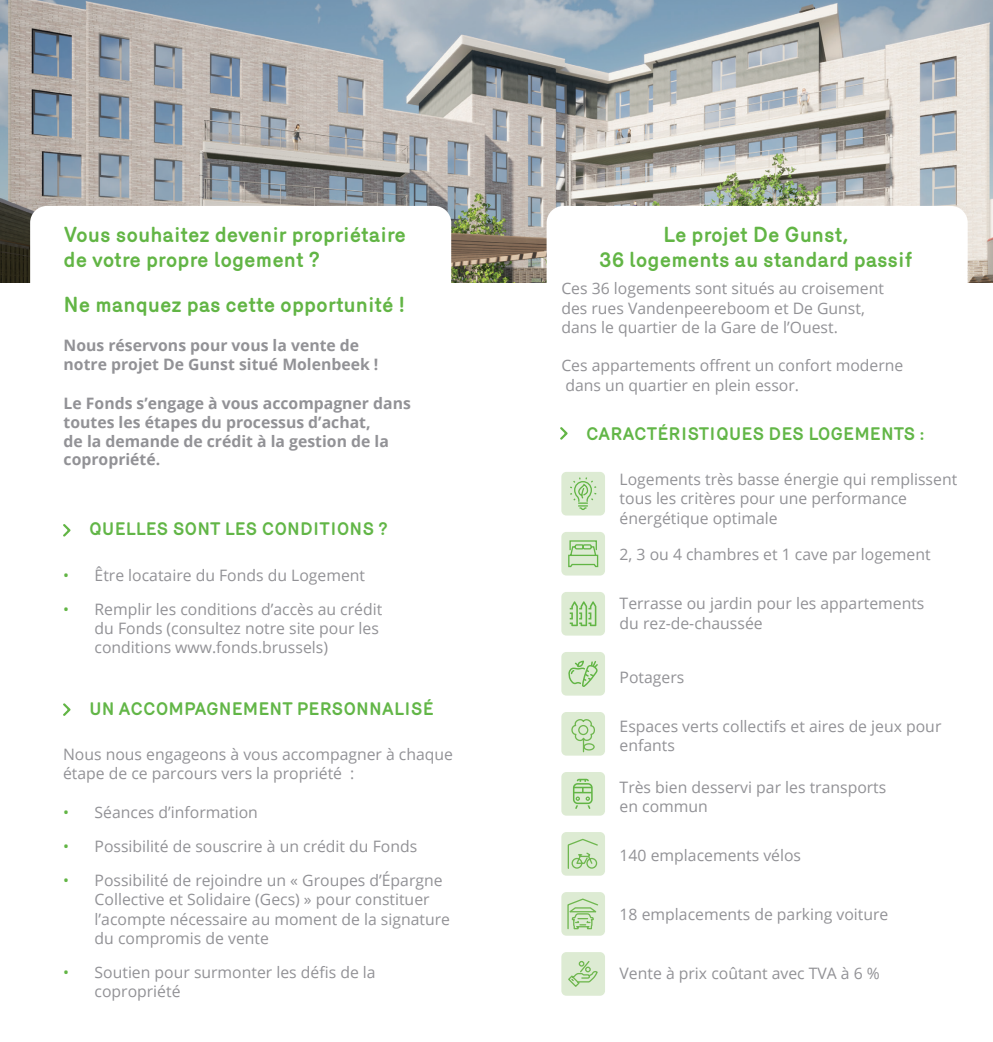
<style>
.page{position:relative;width:993px;height:1042px;background:#fff}
.page>*{position:absolute;margin:0;border:0;box-sizing:border-box;transform-origin:0 0}
.t1{font:700 21px/25.2px "Merkury";color:#62b545;text-align:center}
.t2{font:700 17.5px "Merkury";color:#62b647}
.t3{font:15.75px/19.2px "Open Sans";color:#929296}
.t4{font:700 15.75px/18.9px "Open Sans";color:#929296}
.s1{color:#62b545}
</style>
<div class="page">
<img style="left:0;top:0;width:992px;height:282px">
<div style="left:549px;top:208px;width:415px;height:115px;background:#fff;border-radius:14px"></div>
<div style="left:546px;top:206px;width:421px;height:119px;border:5px solid #fff;border-radius:14px"></div>
<div style="left:33px;top:208px;width:415px;height:115px;background:#fff;border-radius:14px"></div>
<div style="left:30px;top:206px;width:421px;height:119px;border:5px solid #fff;border-radius:14px"></div>
<div style="left:561px;top:472px;width:44px;height:43px;background:#ddebd3;border-radius:5px"></div>
<div style="left:561px;top:532px;width:44px;height:43px;background:#ddebd3;border-radius:5px"></div>
<div style="left:561px;top:592px;width:44px;height:43px;background:#ddebd3;border-radius:5px"></div>
<div style="left:561px;top:652px;width:44px;height:43px;background:#ddebd3;border-radius:5px"></div>
<div style="left:561px;top:712px;width:44px;height:43px;background:#ddebd3;border-radius:5px"></div>
<div style="left:561px;top:772px;width:44px;height:43px;background:#ddebd3;border-radius:5px"></div>
<div style="left:561px;top:832px;width:44px;height:43px;background:#ddebd3;border-radius:5px"></div>
<div style="left:561px;top:892px;width:44px;height:43px;background:#ddebd3;border-radius:5px"></div>
<div style="left:561px;top:952px;width:44px;height:43px;background:#ddebd3;border-radius:5px"></div>
<svg style="left:570px;top:477px;width:27px;height:33px"></svg>
<svg style="left:567px;top:838px;width:31px;height:31px"></svg>
<svg style="left:568px;top:540px;width:30px;height:28px"></svg>
<svg style="left:568px;top:660px;width:29px;height:27px"></svg>
<svg style="left:567px;top:898px;width:31px;height:32px"></svg>
<svg style="left:571px;top:719px;width:24px;height:34px"></svg>
<svg style="left:568px;top:961px;width:30px;height:26px"></svg>
<svg style="left:573px;top:779px;width:19px;height:30px"></svg>
<svg style="left:569px;top:601px;width:27px;height:25px"></svg>
<svg style="left:63px;top:524px;width:8px;height:13px"></svg>
<svg style="left:560px;top:427px;width:7px;height:13px"></svg>
<svg style="left:63px;top:703px;width:8px;height:13px"></svg>
<h1 class="t1" style="left:64px;top:220px;width:344px;text-align:left">Vous souhaitez devenir propriétaire de votre propre logement ?</h1>
<h1 class="t1" style="left:64px;top:290px;width:342px">Ne manquez pas cette opportunité !</h1>
<p class="t4" style="left:64px;top:335px;width:316px">Nous réservons pour vous la vente de notre projet De Gunst situé Molenbeek !</p>
<p class="t4" style="left:64px;top:393px;width:349px">Le Fonds s’engage à vous accompagner dans toutes les étapes du processus d’achat,<br>de la demande de crédit à la gestion de la copropriété.</p>
<p class="t2" style="left:89px;top:516px;width:300px">QUELLES SONT LES CONDITIONS ?</p>
<p class="t3" style="left:63px;top:565px;width:303px"><span class="s1">•</span> Être locataire du Fonds du Logement</p>
<p class="t3" style="left:94px;top:599px;width:289px;text-indent:-32px"><span class="s1">•</span> Remplir les conditions d’accès au crédit du Fonds (consultez notre site pour les conditions www.fonds.brussels)</p>
<p class="t2" style="left:89px;top:695px;width:346px">UN ACCOMPAGNEMENT PERSONNALISÉ</p>
<p class="t3" style="left:63px;top:744px;width:391px">Nous nous engageons à vous accompagner à chaque étape de ce parcours vers la propriété :</p>
<p class="t3" style="left:63px;top:802px;width:196px"><span class="s1">•</span> Séances d’information</p>
<p class="t3" style="left:63px;top:836px;width:355px"><span class="s1">•</span> Possibilité de souscrire à un crédit du Fonds</p>
<p class="t3" style="left:94px;top:870px;width:357px;text-indent:-32px"><span class="s1">•</span> Possibilité de rejoindre un « Groupes d’Épargne Collective et Solidaire (Gecs) » pour constituer l’acompte nécessaire au moment de la signature du compromis de vente</p>
<p class="t3" style="left:94px;top:962px;width:282px;text-indent:-32px"><span class="s1">•</span> Soutien pour surmonter les défis de la copropriété</p>
<h1 class="t1" style="left:599px;top:220px;width:314px">Le projet De Gunst,<br>36 logements au standard passif</h1>
<p class="t3" style="left:561px;top:278px;width:324px">Ces 36 logements sont situés au croisement des rues Vandenpeereboom et De Gunst, dans le quartier de la Gare de l’Ouest.</p>
<p class="t3" style="left:561px;top:355px;width:343px">Ces appartements offrent un confort moderne dans un quartier en plein essor.</p>
<p class="t2" style="left:586px;top:420px;width:339px">CARACTÉRISTIQUES DES LOGEMENTS :</p>
<p class="t3" style="left:619px;top:469px;width:339px">Logements très basse énergie qui remplissent tous les critères pour une performance énergétique optimale</p>
<p class="t3" style="left:619px;top:544px;width:312px">2, 3 ou 4 chambres et 1 cave par logement</p>
<p class="t3" style="left:619px;top:593px;width:306px">Terrasse ou jardin pour les appartements du rez-de-chaussée</p>
<p class="t3" style="left:619px;top:667px;width:66px">Potagers</p>
<p class="t3" style="left:619px;top:716px;width:323px">Espaces verts collectifs et aires de jeux pour enfants</p>
<p class="t3" style="left:619px;top:777px;width:268px">Très bien desservi par les transports en commun</p>
<p class="t3" style="left:619px;top:845px;width:183px">140 emplacements vélos</p>
<p class="t3" style="left:619px;top:904px;width:270px">18 emplacements de parking voiture</p>
<p class="t3" style="left:619px;top:963px;width:262px">Vente à prix coûtant avec TVA à 6 %</p>
</div>
